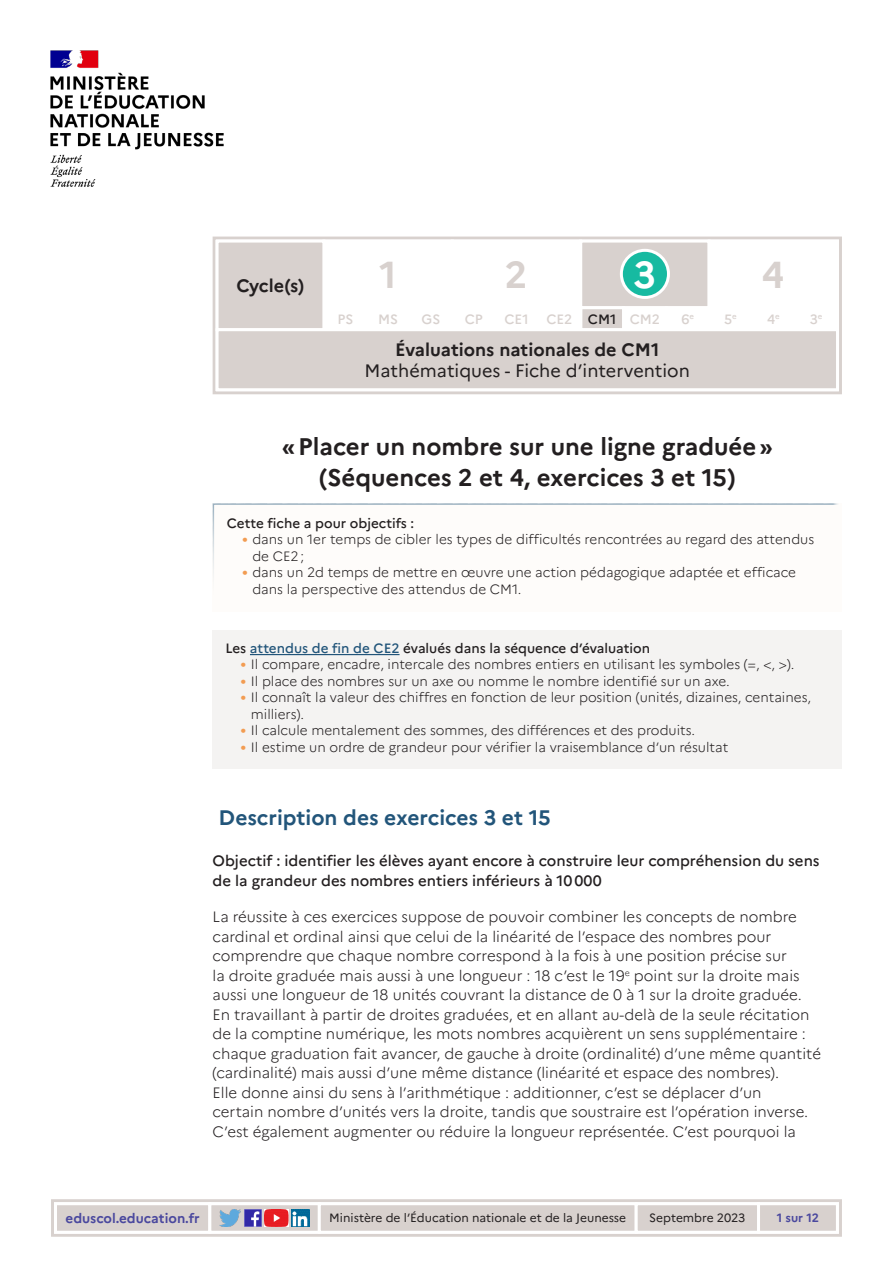
<style>
.page{position:relative;width:893px;height:1263px;background:#fff}
.page>*{position:absolute;margin:0;border:0;box-sizing:border-box;transform-origin:0 0}
.t1{font:700 37.5px "Marianne";color:#d8d1ce}
.t2{font:700 37.5px "Marianne";color:#fff}
._01_Titre_de_la_fich{font:700 24px/31.5px "Marianne";color:#231f20;text-align:center}
._02_titre_1{font:700 21px "Marianne";color:#22557a}
.t3{font:700 18px "Marianne";color:#231f20}
.t4{font:18px "Marianne";color:#231f20}
.Texte_courant{font:300 15px/19.5px "Marianne";color:#231f20}
.Texte_courant-2{font:500 15px/19.5px "Marianne";color:#231f20}
.t5{font:300 13.5px/16.5px "Marianne";color:#231f20}
._08_txt_encadré{font:500 13.5px "Marianne";color:#231f20}
.t6{font:500 13.5px "Marianne";color:#d8d1ce}
.t7{font:700 13.5px "Marianne";color:#4a489e}
.t8{font:12px "Marianne";color:#231f20}
.t9{font:700 12px "Marianne";color:#4a489e}
.s1{color:#231f20}
.s2{font-weight:400;font-size:16.5px;color:#f29c52}
.s3{color:#22557a}
</style>
<div class="page">
<div style="left:51px;top:1199px;width:791px;height:38px;border:3px solid #d8d1ce"></div>
<svg style="left:52px;top:1201px;width:788px;height:34px"></svg>
<img style="left:50px;top:50px;width:174px;height:137px">
<svg style="left:212px;top:236px;width:630px;height:159px"></svg>
<div style="left:451px;top:240px;width:131px;height:69px;background:#fff"></div>
<div style="left:579px;top:240px;width:132px;height:69px;background:#d8d1ce;border:3px solid #fff"></div>
<div style="left:708px;top:240px;width:131px;height:69px;background:#fff"></div>
<div style="left:452px;top:308px;width:43px;height:22px;background:#fff"></div>
<div style="left:581px;top:308px;width:42px;height:22px;background:#d8d1ce"></div>
<div style="left:579px;top:306px;width:46px;height:25px;border:3px solid #fff"></div>
<div style="left:622px;top:306px;width:46px;height:25px;border:3px solid #fff"></div>
<div style="left:495px;top:308px;width:43px;height:22px;background:#fff"></div>
<div style="left:538px;top:308px;width:43px;height:22px;background:#fff"></div>
<div style="left:665px;top:306px;width:46px;height:25px;border:3px solid #fff"></div>
<div style="left:752px;top:308px;width:43px;height:22px;background:#fff"></div>
<div style="left:217px;top:241px;width:107px;height:89px;background:#d8d1ce"></div>
<div style="left:216px;top:240px;width:109px;height:91px;border:3px solid #fff"></div>
<div style="left:217px;top:330px;width:620px;height:60px;background:#d8d1ce"></div>
<div style="left:216px;top:328px;width:623px;height:63px;border:3px solid #fff"></div>
<div style="left:365px;top:250px;width:47px;height:47px;background:#fff;border-radius:50%"></div>
<div style="left:363px;top:249px;width:50px;height:50px;border:3px solid #fff;border-radius:50%"></div>
<div style="left:491px;top:249px;width:51px;height:50px;border:3px solid #fff;border-radius:50%"></div>
<div style="left:621px;top:250px;width:47px;height:47px;background:#17baa1;border-radius:50%"></div>
<div style="left:620px;top:249px;width:50px;height:50px;border:3px solid #fff;border-radius:50%"></div>
<div style="left:748px;top:249px;width:50px;height:50px;border:3px solid #fff;border-radius:50%"></div>
<div style="left:213px;top:503px;width:629px;height:109px;background:#fefcfa"></div>
<div style="left:213px;top:630px;width:629px;height:139px;background:#f4f3f2"></div>
<hr style="left:250px;top:654px;width:150px;height:1px;background:#22557a">
<p class="t3" style="left:237px;top:275px;width:69px">Cycle(s)</p>
<h1 class="t1" style="left:379px;top:252px;width:19px">1</h1>
<h1 class="t1" style="left:505px;top:252px;width:24px">2</h1>
<h1 class="t2" style="left:633px;top:252px;width:24px">3</h1>
<h1 class="t1" style="left:762px;top:252px;width:24px">4</h1>
<p class="t6" style="left:337px;top:311px;width:17px">PS</p>
<p class="t6" style="left:378px;top:311px;width:22px">MS</p>
<p class="t6" style="left:422px;top:311px;width:20px">GS</p>
<p class="t6" style="left:465px;top:311px;width:20px">CP</p>
<p class="t6" style="left:504px;top:311px;width:26px">CE1</p>
<p class="t6" style="left:546px;top:311px;width:115px">CE2 <span class="s1">CM1</span> CM2</p>
<p class="t6" style="left:681px;top:311px;width:14px">6<sup>e</sup></p>
<p class="t6" style="left:724px;top:311px;width:14px">5<sup>e</sup></p>
<p class="t6" style="left:767px;top:311px;width:14px">4<sup>e</sup></p>
<p class="t6" style="left:810px;top:311px;width:14px">3<sup>e</sup></p>
<p class="t3" style="left:395px;top:338px;width:266px">Évaluations nationales de CM1</p>
<p class="t4" style="left:365px;top:360px;width:327px">Mathématiques - Fiche d’intervention</p>
<p class="_01_Titre_de_la_fich" style="left:282px;top:430px;width:493px">«Placer un nombre sur une ligne graduée» (Séquences 2 et 4, exercices 3 et 15)</p>
<p class="_08_txt_encadré" style="left:227px;top:515px;width:189px">Cette fiche a pour objectifs :</p>
<p class="t5" style="left:252px;top:531px;width:563px;text-indent:-10px"><span class="s2">•</span> dans un 1er temps de cibler les types de difficultés rencontrées au regard des attendus de CE2;</p>
<p class="t5" style="left:252px;top:564px;width:545px;text-indent:-10px"><span class="s2">•</span> dans un 2d temps de mettre en œuvre une action pédagogique adaptée et efficace dans la perspective des attendus de CM1.</p>
<p class="_08_txt_encadré" style="left:225px;top:640px;width:426px">Les <span class="s3">attendus de fin de CE2</span> évalués dans la séquence d’évaluation</p>
<p class="t5" style="left:241px;top:656px;width:555px"><span class="s2">•</span> Il compare, encadre, intercale des nombres entiers en utilisant les symboles (=, &lt;, &gt;).</p>
<p class="t5" style="left:241px;top:673px;width:491px"><span class="s2">•</span> Il place des nombres sur un axe ou nomme le nombre identifié sur un axe.</p>
<p class="t5" style="left:251px;top:689px;width:562px;text-indent:-10px"><span class="s2">•</span> Il connaît la valeur des chiffres en fonction de leur position (unités, dizaines, centaines, milliers).</p>
<p class="t5" style="left:241px;top:722px;width:456px"><span class="s2">•</span> Il calcule mentalement des sommes, des différences et des produits.</p>
<p class="t5" style="left:241px;top:739px;width:489px"><span class="s2">•</span> Il estime un ordre de grandeur pour vérifier la vraisemblance d’un résultat</p>
<p class="_02_titre_1" style="left:219px;top:805px;width:334px">Description des exercices 3 et 15</p>
<p class="Texte_courant-2" style="left:213px;top:851px;width:609px">Objectif : identifier les élèves ayant encore à construire leur compréhension du sens de la grandeur des nombres entiers inférieurs à 10000</p>
<p class="Texte_courant" style="left:213px;top:907px;width:610px">La réussite à ces exercices suppose de pouvoir combiner les concepts de nombre cardinal et ordinal ainsi que celui de la linéarité de l’espace des nombres pour comprendre que chaque nombre correspond à la fois à une position précise sur<br>la droite graduée mais aussi à une longueur : 18 c’est le 19<sup>e</sup> point sur la droite mais aussi une longueur de 18 unités couvrant la distance de 0 à 1 sur la droite graduée.<br>En travaillant à partir de droites graduées, et en allant au-delà de la seule récitation de la comptine numérique, les mots nombres acquièrent un sens supplémentaire : chaque graduation fait avancer, de gauche à droite (ordinalité) d’une même quantité (cardinalité) mais aussi d’une même distance (linéarité et espace des nombres).<br>Elle donne ainsi du sens à l’arithmétique : additionner, c’est se déplacer d’un<br>certain nombre d’unités vers la droite, tandis que soustraire est l’opération inverse.<br>C’est également augmenter ou réduire la longueur représentée. C’est pourquoi la</p>
<p class="t7" style="left:66px;top:1210px;width:136px">eduscol.education.fr</p>
<p class="t8" style="left:329px;top:1211px;width:298px">Ministère de l’Éducation nationale et de la Jeunesse</p>
<p class="t8" style="left:649px;top:1211px;width:98px">Septembre 2023</p>
<p class="t9" style="left:777px;top:1211px;width:44px">1 sur 12</p>
</div>
